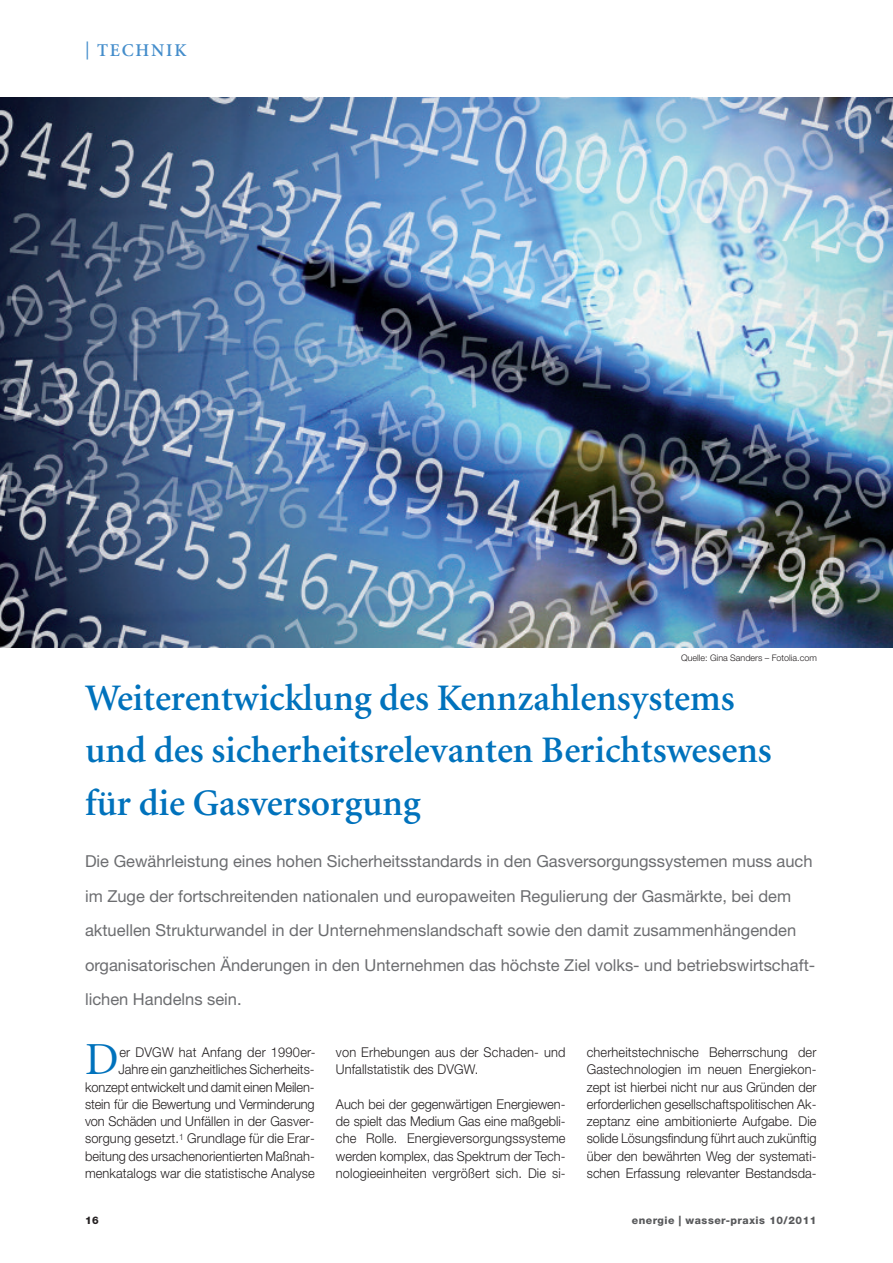
<style>
.page{position:relative;width:893px;height:1263px;background:#fff}
.page>*{position:absolute;margin:0;border:0;box-sizing:border-box;transform-origin:0 0}
.t1{font:45.9px "Minion";color:#0072bc}
.t2{font:600 37.5px/52.5px "Minion";color:#0072bc}
.t3{font:600 18px "Minion";letter-spacing:.1em;color:#448dcb}
.t4{font:16.5px/34.5px "Helvetica Neue";color:#6c6d70}
.t5{font:300 13.5px/17.2px "Helvetica Neue";color:#231f20;text-align:justify;scale:.95 1}
.t6{font:800 10.5px "Helvetica Neue";letter-spacing:.05em;color:#57585a}
.t7{font:800 10.5px "Helvetica Neue";color:#231f20}
.t8{font:300 9px "Helvetica Neue";color:#231f20}
</style>
<div class="page">
<img style="left:0;top:98px;width:893px;height:550px">
<h3 class="t3" style="left:85px;top:43px;width:103px">| TECHNIK</h3>
<p class="t8" style="left:681px;top:655px;width:137px">Quelle: Gina Sanders – Fotolia.com</p>
<h2 class="t2" style="left:85px;top:675px;width:688px">Weiterentwicklung des Kennzahlensystems und des sicherheitsrelevanten Berichtswesens für die Gasversorgung</h2>
<p class="t4" style="left:85px;top:846px;width:732px">Die Gewährleistung eines hohen Sicherheitsstandards in den Gasversorgungssystemen muss auch im Zuge der fortschreitenden nationalen und europaweiten Regulierung der Gasmärkte, bei dem aktuellen Strukturwandel in der Unternehmenslandschaft sowie den damit zusammenhängenden organisatorischen Änderungen in den Unternehmen das höchste Ziel volks- und betriebswirtschaft&shy;lichen Handelns sein.</p>
<h1 class="t1" style="left:85px;top:1042px;width:35px">D</h1>
<p class="t5" style="left:85px;top:1045px;width:244px;text-align:right">er DVGW hat Anfang der 1990er-<br>Jahre ein ganzheitliches Sicherheits&shy;konzept entwickelt und damit einen Meilen&shy;stein für die Bewertung und Verminderung von Schäden und Unfällen in der Gasver&shy;sorgung gesetzt.<sup>1</sup> Grundlage für die Erar&shy;beitung des ursachenorientierten Maßnah&shy;menkatalogs war die statistische Analyse</p>
<p class="t5" style="left:336px;top:1045px;width:243px">von Erhebungen aus der Schaden- und<br>Unfallstatistik des DVGW.</p>
<p class="t5" style="left:587px;top:1045px;width:243px">cherheitstechnische Beherrschung der Gastechnologien im neuen Energiekon&shy;zept ist hierbei nicht nur aus Gründen der erforderlichen gesellschaftspolitischen Ak&shy;zeptanz eine ambitionierte Aufgabe. Die solide Lösungsfindung führt auch zukünftig über den bewährten Weg der systemati&shy;schen Erfassung relevanter Bestandsda-</p>
<p class="t5" style="left:336px;top:1097px;width:243px">Auch bei der gegenwärtigen Energiewen&shy;de spielt das Medium Gas eine maßgebli&shy;che Rolle. Energieversorgungssysteme werden komplex, das Spektrum der Tech&shy;nologieeinheiten vergrößert sich. Die si-</p>
<p class="t7" style="left:85px;top:1216px;width:15px">16</p>
<p class="t6" style="left:632px;top:1216px;width:186px">energie | wasser-praxis 10/2011</p>
</div>
